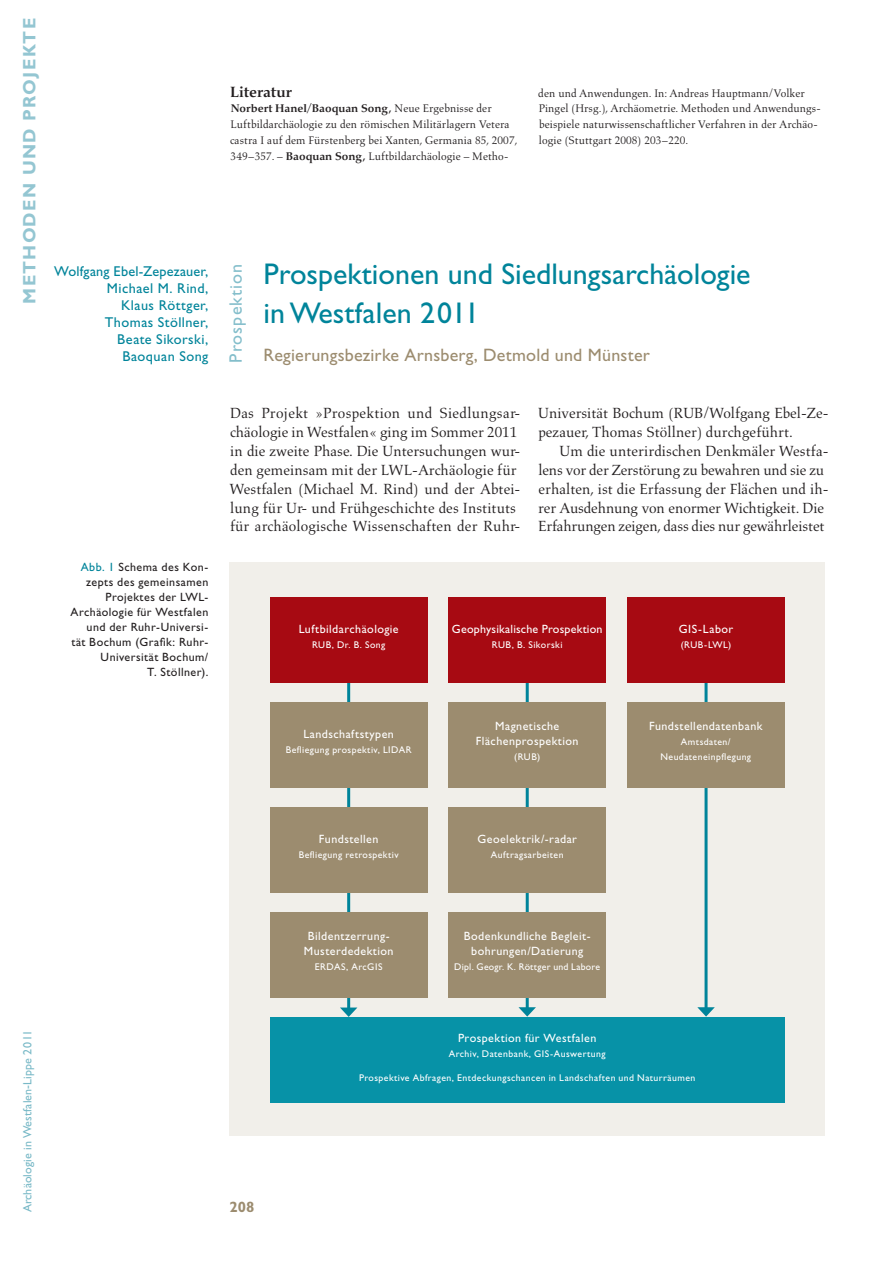
<style>
.page{position:relative;width:893px;height:1263px;background:#fff}
.page>*{position:absolute;margin:0;border:0;box-sizing:border-box;transform-origin:0 0}
.t1{font:30px/39px "Gill Sans Std 25";color:#00849a}
.t2{font:18px "Gill Sans Std 25";letter-spacing:.01em;color:#9c8c6f}
.t3{font:18px "Gill Sans Std Bold 13";letter-spacing:.07em;color:#94c6d2}
.t4{font:18px "Gill Sans Std 25";letter-spacing:.06em;color:#84becb}
.t5{font:15px/18.9px "Aldus LT Std";letter-spacing:.005em;color:#231f20}
.t6{font:15px "Aldus Nova Bold 2";letter-spacing:.005em;color:#231f20}
.t7{font:15px "Gill Sans Std Bold 16";color:#9c8c6f}
.t8{font:14.25px/17.1px "Gill Sans Std 25";letter-spacing:.03em;color:#00849a;text-align:right}
.t9{font:12px/15px "Gill Sans Std 25";letter-spacing:.035em;color:#fff;text-align:center}
.t10{font:12px/15px "Gill Sans Std 25";letter-spacing:.035em;color:#231f20;text-align:right}
.t11{font:12px "Gill Sans Std 14";letter-spacing:.01em;color:#79b9c7}
.t12{font:12px "Gill Sans Std 25";letter-spacing:.015em;color:#fff}
.t13{font:11.25px/15.8px "Aldus LT Std";letter-spacing:.01em;color:#231f20}
.t14{font:11.25px "Aldus Nova Bold 2";color:#231f20}
.t15{font:9.75px/15px "Gill Sans Std 25";letter-spacing:.045em;color:#fff;text-align:center}
.t16{font:9.75px "Gill Sans Std 25";letter-spacing:.025em;color:#fff}
.s1{color:#00849a}
.s2{font-family:"Aldus LT Std"}
.s3{font-family:"Aldus Nova Bold 2"}
</style>
<div class="page">
<div style="left:230px;top:563px;width:595px;height:573px;background:#f1efea"></div>
<hr style="left:347px;top:683px;width:3px;height:327px;background:#00849a">
<svg style="left:340px;top:1007px;width:17px;height:10px"></svg>
<hr style="left:526px;top:682px;width:3px;height:328px;background:#00849a">
<svg style="left:518px;top:1007px;width:18px;height:10px"></svg>
<hr style="left:705px;top:682px;width:3px;height:328px;background:#00849a">
<svg style="left:697px;top:1007px;width:18px;height:10px"></svg>
<div style="left:270px;top:1017px;width:515px;height:86px;background:#0792a7"></div>
<div style="left:270px;top:597px;width:157px;height:86px;background:#a70a12"></div>
<div style="left:449px;top:597px;width:157px;height:86px;background:#a70a12"></div>
<div style="left:627px;top:597px;width:157px;height:86px;background:#a70a12"></div>
<div style="left:270px;top:702px;width:157px;height:86px;background:#9c8c6f"></div>
<div style="left:270px;top:807px;width:157px;height:86px;background:#9c8c6f"></div>
<div style="left:270px;top:912px;width:157px;height:86px;background:#9c8c6f"></div>
<div style="left:449px;top:702px;width:157px;height:86px;background:#9c8c6f"></div>
<div style="left:449px;top:807px;width:157px;height:86px;background:#9c8c6f"></div>
<div style="left:449px;top:912px;width:157px;height:86px;background:#9c8c6f"></div>
<div style="left:627px;top:702px;width:157px;height:86px;background:#9c8c6f"></div>
<p class="t3" style="left:19px;top:304px;width:287px;rotate:-90deg">METHODEN UND PROJEKTE</p>
<p class="t8" style="left:54px;top:263px;width:156px">Wolfgang Ebel-Zepezauer,<br>Michael M. Rind,<br>Klaus Röttger,<br>Thomas Stöllner,<br>Beate Sikorski,<br>Baoquan Song</p>
<p class="t10" style="left:71px;top:559px;width:139px"><span class="s1">Abb. 1</span> Schema des Kon&shy;zepts des gemeinsamen<br>Projektes der LWL-<br>Archäologie für Westfalen und der Ruhr-Universi&shy;tät Bochum (Grafik: Ruhr-<br>Universität Bochum/<br>T. Stöllner).</p>
<p class="t6" style="left:230px;top:83px;width:63px">Literatur</p>
<p class="t14" style="left:231px;top:102px;width:263px">Norbert Hanel/Baoquan Song, <span class="s2">Neue Ergebnisse der</span></p>
<p class="t13" style="left:230px;top:117px;width:289px">Luftbildarchäologie zu den römischen Militärlagern Vetera castra I auf dem Fürstenberg bei Xanten, Germania 85, 2007,<br>349–357. – <span class="s3">Baoquan Song,</span> Luftbildarchäologie – Metho-</p>
<p class="t13" style="left:538px;top:85px;width:284px">den und Anwendungen. In: Andreas Hauptmann/Volker Pingel (Hrsg.), Archäometrie. Methoden und Anwendungs&shy;beispiele naturwissenschaftlicher Verfahren in der Archäo&shy;logie (Stuttgart 2008) 203–220.</p>
<p class="t4" style="left:225px;top:363px;width:100px;rotate:-90deg">Prospektion</p>
<h1 class="t1" style="left:264px;top:255px;width:488px">Prospektionen und Siedlungsarchäologie in Westfalen 2011</h1>
<p class="t2" style="left:264px;top:345px;width:388px">Regierungsbezirke Arnsberg, Detmold und Münster</p>
<p class="t5" style="left:229px;top:404px;width:293px">Das Projekt »Prospektion und Siedlungsar&shy;chäologie in Westfalen« ging im Sommer 2011 in die zweite Phase. Die Untersuchungen wur&shy;den gemeinsam mit der LWL-Archäologie für Westfalen (Michael M. Rind) und der Abtei&shy;lung für Ur- und Frühgeschichte des Instituts für archäologische Wissenschaften der Ruhr-</p>
<p class="t5" style="left:538px;top:404px;width:292px">Universität Bochum (RUB/Wolfgang Ebel-Ze&shy;pezauer, Thomas Stöllner) durchgeführt.</p>
<p class="t5" style="left:538px;top:442px;width:292px;text-indent:21px">Um die unterirdischen Denkmäler Westfa&shy;lens vor der Zerstörung zu bewahren und sie zu erhalten, ist die Erfassung der Flächen und ih&shy;rer Ausdehnung von enormer Wichtigkeit. Die Erfahrungen zeigen, dass dies nur gewährleistet</p>
<p class="t9" style="left:299px;top:622px;width:102px">Luftbildarchäologie</p>
<p class="t15" style="left:312px;top:638px;width:75px">RUB, Dr. B. Song</p>
<p class="t9" style="left:303px;top:727px;width:92px">Landschaftstypen</p>
<p class="t15" style="left:286px;top:742px;width:127px">Befliegung prospektiv, LIDAR</p>
<p class="t12" style="left:452px;top:622px;width:152px">Geophysikalische Prospektion</p>
<p class="t15" style="left:492px;top:638px;width:72px">RUB, B. Sikorski</p>
<p class="t9" style="left:476px;top:719px;width:104px">Magnetische<br>Flächenprospektion</p>
<p class="t15" style="left:514px;top:749px;width:28px">(RUB)</p>
<p class="t9" style="left:679px;top:622px;width:56px">GIS-Labor</p>
<p class="t15" style="left:681px;top:638px;width:52px">(RUB-LWL)</p>
<p class="t9" style="left:649px;top:719px;width:115px">Fundstellendatenbank</p>
<p class="t15" style="left:660px;top:734px;width:92px">Amtsdaten/<br>Neudateneinpflegung</p>
<p class="t11" style="left:21px;top:1212px;width:184px;rotate:-90deg">Archäologie in Westfalen-Lippe 2011</p>
<p class="t9" style="left:319px;top:832px;width:61px">Fundstellen</p>
<p class="t15" style="left:299px;top:847px;width:101px">Befliegung retrospektiv</p>
<p class="t9" style="left:304px;top:928px;width:91px">Bildentzerrung-<br>Musterdedektion</p>
<p class="t15" style="left:315px;top:959px;width:69px">ERDAS, ArcGIS</p>
<p class="t9" style="left:477px;top:832px;width:101px">Geoelektrik/-radar</p>
<p class="t15" style="left:491px;top:847px;width:74px">Auftragsarbeiten</p>
<p class="t9" style="left:464px;top:928px;width:128px">Bodenkundliche Begleit&shy;bohrungen/Datierung</p>
<p class="t16" style="left:454px;top:961px;width:147px">Dipl. Geogr. K. Röttger und Labore</p>
<p class="t9" style="left:458px;top:1030px;width:140px">Prospektion für Westfalen</p>
<p class="t15" style="left:449px;top:1046px;width:158px">Archiv, Datenbank, GIS-Auswertung</p>
<p class="t15" style="left:359px;top:1070px;width:338px">Prospektive Abfragen, Entdeckungschancen in Landschaften und Naturräumen</p>
<p class="t7" style="left:230px;top:1198px;width:26px">208</p>
</div>
